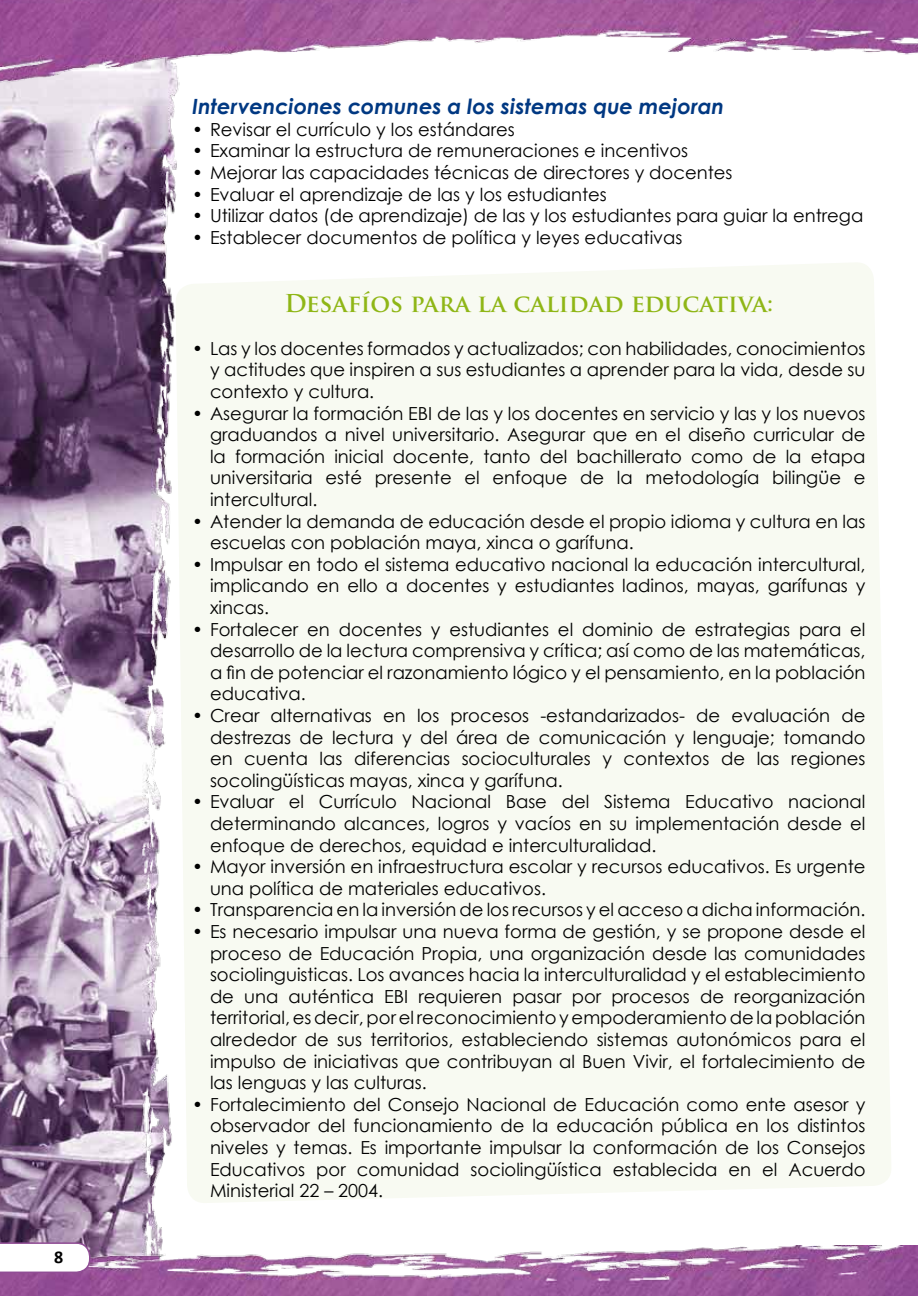
<style>
.page{position:relative;width:918px;height:1296px;background:#fff}
.page>*{position:absolute;margin:0;border:0;box-sizing:border-box;transform-origin:0 0}
.t1{font:700 24px "Trajan Pro";color:#8fb616}
.t2{font:italic 700 21px "Century Gothic";color:#003882}
.t3{font:18px/21.6px "Century Gothic";color:#000;text-align:justify}
.t4{font:700 18px "Calibri";color:#000}
</style>
<div class="page">
<img style="left:0;top:92px;width:177px;height:1153px">
<img style="left:0;top:0;width:918px;height:92px">
<img style="left:0;top:1245px;width:918px;height:51px">
<svg style="left:0;top:1242px;width:91px;height:32px"></svg>
<div style="left:175px;top:262px;width:716px;height:942px;background:#f8faf2"></div>
<p class="t4" style="left:54px;top:1246px;width:11px">8</p>
<p class="t2" style="left:192px;top:91px;width:534px">Intervenciones comunes a los sistemas que mejoran</p>
<p class="t3" style="left:192px;top:118px;width:324px">• Revisar el currículo y los estándares</p>
<p class="t3" style="left:192px;top:140px;width:498px">• Examinar la estructura de remuneraciones e incentivos</p>
<p class="t3" style="left:192px;top:161px;width:542px">• Mejorar las capacidades técnicas de directores y docentes</p>
<p class="t3" style="left:192px;top:183px;width:416px">• Evaluar el aprendizaje de las y los estudiantes</p>
<p class="t3" style="left:192px;top:205px;width:673px">• Utilizar datos (de aprendizaje) de las y los estudiantes para guiar la entrega</p>
<p class="t3" style="left:192px;top:226px;width:492px">• Establecer documentos de política y leyes educativas</p>
<h1 class="t1" style="left:284px;top:288px;width:490px">Desafíos para la calidad educativa:</h1>
<p class="t3" style="left:210px;top:337px;width:657px;text-indent:-18px">• Las y los docentes formados y actualizados; con habilidades, conocimientos y actitudes que inspiren a sus estudiantes a aprender para la vida, desde su contexto y cultura.</p>
<p class="t3" style="left:210px;top:402px;width:657px;text-indent:-18px">• Asegurar la formación EBI de las y los docentes en servicio y las y los nuevos graduandos a nivel universitario. Asegurar que en el diseño curricular de la formación inicial docente, tanto del bachillerato como de la etapa universitaria esté presente el enfoque de la metodología bilingüe e intercultural.</p>
<p class="t3" style="left:210px;top:510px;width:657px;text-indent:-18px">• Atender la demanda de educación desde el propio idioma y cultura en las escuelas con población maya, xinca o garífuna.</p>
<p class="t3" style="left:210px;top:553px;width:657px;text-indent:-18px">• Impulsar en todo el sistema educativo nacional la educación intercultural, implicando en ello a docentes y estudiantes ladinos, mayas, garífunas y xincas.</p>
<p class="t3" style="left:210px;top:618px;width:657px;text-indent:-18px">• Fortalecer en docentes y estudiantes el dominio de estrategias para el desarrollo de la lectura comprensiva y crítica; así como de las matemáticas, a fin de potenciar el razonamiento lógico y el pensamiento, en la población educativa.</p>
<p class="t3" style="left:210px;top:704px;width:657px;text-indent:-18px">• Crear alternativas en los procesos -estandarizados- de evaluación de destrezas de lectura y del área de comunicación y lenguaje; tomando en cuenta las diferencias socioculturales y contextos de las regiones socolingüísticas mayas, xinca y garífuna.</p>
<p class="t3" style="left:210px;top:791px;width:657px;text-indent:-18px">• Evaluar el Currículo Nacional Base del Sistema Educativo nacional determinando alcances, logros y vacíos en su implementación desde el enfoque de derechos, equidad e interculturalidad.</p>
<p class="t3" style="left:210px;top:856px;width:657px;text-indent:-18px">• Mayor inversión en infraestructura escolar y recursos educativos. Es urgente una política de materiales educativos.</p>
<p class="t3" style="left:192px;top:899px;width:675px">• Transparencia en la inversión de los recursos y el acceso a dicha información.</p>
<p class="t3" style="left:210px;top:920px;width:657px;text-indent:-18px">• Es necesario impulsar una nueva forma de gestión, y se propone desde el proceso de Educación Propia, una organización desde las comunidades sociolinguisticas. Los avances hacia la interculturalidad y el establecimiento de una auténtica EBI requieren pasar por procesos de reorganización territorial, es decir, por el reconocimiento y empoderamiento de la población alrededor de sus territorios, estableciendo sistemas autonómicos para el impulso de iniciativas que contribuyan al Buen Vivir, el fortalecimiento de las lenguas y las culturas.</p>
<p class="t3" style="left:210px;top:1093px;width:657px;text-indent:-18px">• Fortalecimiento del Consejo Nacional de Educación como ente asesor y observador del funcionamiento de la educación pública en los distintos niveles y temas. Es importante impulsar la conformación de los Consejos Educativos por comunidad sociolingüística establecida en el Acuerdo Ministerial 22 – 2004.</p>
</div>
